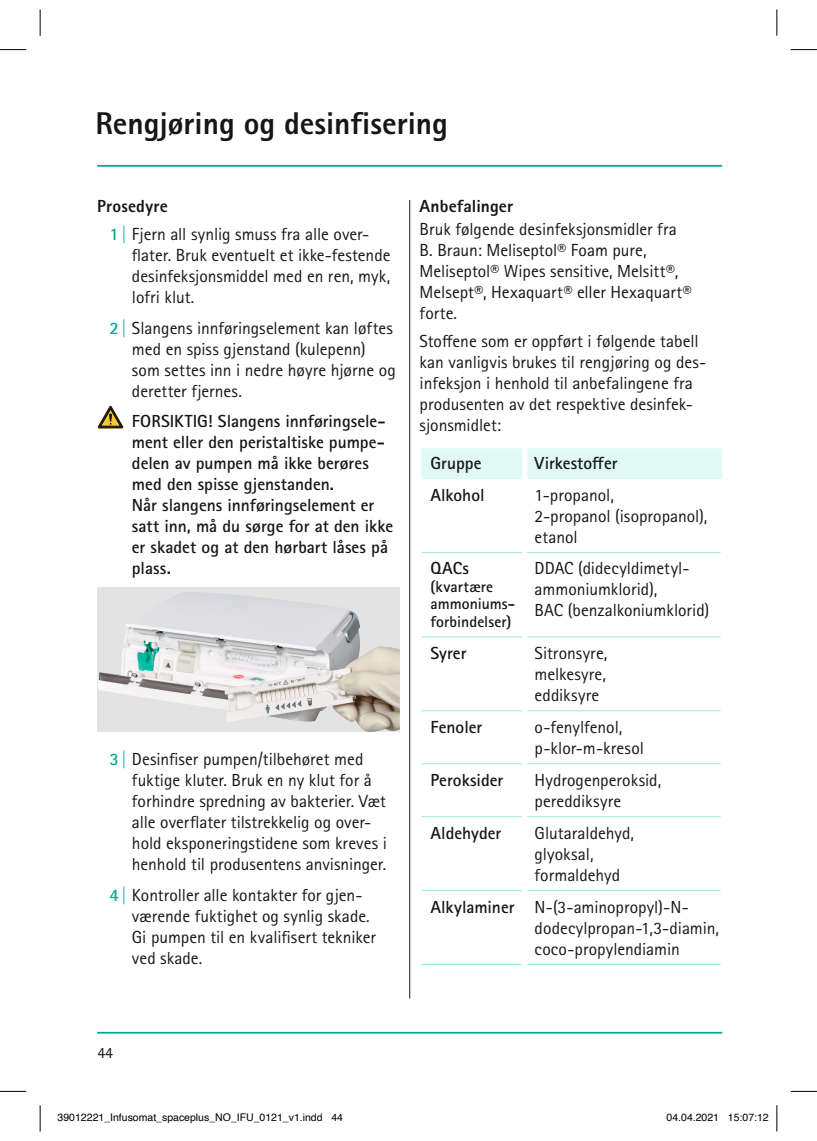
<style>
.page{position:relative;width:817px;height:1141px;background:#fff}
.page>*{position:absolute;margin:0;border:0;box-sizing:border-box;transform-origin:0 0}
.t1{font:800 31.5px "Rotis Sans Serif Pro";color:#151616}
.BBraun_Grundtext_A5{font:17.5px/21px "Rotis Sans Serif Pro";color:#151616}
.BBraun_Tabelle_Grun{font:17.5px/21px "Rotis Sans Serif Pro";color:#151616}
.BBraun_Warnhinweis{font:700 17.5px/21px "Rotis Sans Serif Pro";color:#151616}
.BBraun_Grundtext_A5-2{font:700 17.5px "Rotis Sans Serif Pro";color:#151616}
.Braun_Zwischenübers{font:800 17.5px "Rotis Sans Serif Pro";letter-spacing:.01em;color:#151616}
.BBraun_Tabelle_Kopf{font:700 17.5px "Rotis Sans Serif Pro";letter-spacing:.005em;color:#151616}
.BBraun_Grundtext_A5-3{font:700 15.75px/17.5px "Rotis Sans Serif Pro";letter-spacing:.005em;color:#151616}
.t2{font:15.75px "Rotis Sans Serif Pro";color:#151616}
.t3{font:10.5px "Helvetica";color:#000}
.s1{font-weight:700;color:#00a992}
</style>
<div class="page">
<hr style="left:409px;top:200px;width:1px;height:799px;background:#151616">
<hr style="left:97px;top:165px;width:625px;height:2px;background:#00a992">
<hr style="left:97px;top:1032px;width:625px;height:2px;background:#00a992">
<svg style="left:98px;top:406px;width:25px;height:22px"></svg>
<div style="left:97px;top:588px;width:303px;height:144px;background:#e3e3e3"></div>
<img style="left:97px;top:592px;width:303px;height:140px">
<div style="left:421px;top:448px;width:301px;height:31px;background:#e0f9f4"></div>
<hr style="left:421px;top:552px;width:101px;height:1px;background:#a0e8d9">
<hr style="left:527px;top:552px;width:193px;height:1px;background:#a0e8d9">
<hr style="left:421px;top:636px;width:101px;height:1px;background:#a0e8d9">
<hr style="left:527px;top:636px;width:193px;height:1px;background:#a0e8d9">
<hr style="left:421px;top:710px;width:101px;height:1px;background:#a0e8d9">
<hr style="left:527px;top:710px;width:193px;height:1px;background:#a0e8d9">
<hr style="left:421px;top:763px;width:101px;height:1px;background:#a0e8d9">
<hr style="left:527px;top:763px;width:193px;height:1px;background:#a0e8d9">
<hr style="left:421px;top:816px;width:101px;height:1px;background:#a0e8d9">
<hr style="left:527px;top:816px;width:193px;height:1px;background:#a0e8d9">
<hr style="left:421px;top:890px;width:101px;height:1px;background:#a0e8d9">
<hr style="left:527px;top:890px;width:193px;height:1px;background:#a0e8d9">
<hr style="left:421px;top:964px;width:101px;height:1px;background:#a0e8d9">
<hr style="left:527px;top:964px;width:193px;height:1px;background:#a0e8d9">
<div style="left:522px;top:448px;width:5px;height:31px;background:#fff"></div>
<svg style="left:0;top:49px;width:26px;height:1px"></svg>
<svg style="left:791px;top:49px;width:26px;height:1px"></svg>
<svg style="left:0;top:1091px;width:26px;height:1px"></svg>
<svg style="left:791px;top:1091px;width:26px;height:1px"></svg>
<svg style="left:40px;top:9px;width:1px;height:27px"></svg>
<svg style="left:40px;top:1105px;width:1px;height:26px"></svg>
<svg style="left:776px;top:9px;width:1px;height:27px"></svg>
<svg style="left:776px;top:1105px;width:1px;height:26px"></svg>
<h1 class="t1" style="left:95px;top:103px;width:354px">Rengjøring og desinfisering</h1>
<p class="Braun_Zwischenübers" style="left:97px;top:195px;width:72px">Prosedyre</p>
<p class="BBraun_Grundtext_A5" style="left:132px;top:224px;width:260px;text-indent:-22px"><span class="s1">1|</span> Fjern all synlig smuss fra alle over&shy;flater. Bruk eventuelt et ikke-festende desinfeksjonsmiddel med en ren, myk, lofri klut.</p>
<p class="BBraun_Grundtext_A5" style="left:132px;top:318px;width:265px;text-indent:-22px"><span class="s1">2|</span> Slangens innføringselement kan løftes med en spiss gjenstand (kulepenn) som settes inn i nedre høyre hjørne og deretter fjernes.</p>
<p class="BBraun_Warnhinweis" style="left:132px;top:411px;width:263px">FORSIKTIG! Slangens innføringsele&shy;ment eller den peristaltiske pumpe&shy;delen av pumpen må ikke berøres med den spisse gjenstanden.<br>Når slangens innføringselement er satt inn, må du sørge for at den ikke er skadet og at den hørbart låses på plass.</p>
<p class="BBraun_Grundtext_A5" style="left:132px;top:749px;width:257px;text-indent:-22px"><span class="s1">3|</span> Desinfiser pumpen/tilbehøret med fuktige kluter. Bruk en ny klut for å forhindre spredning av bakterier. Væt alle overflater tilstrekkelig og over&shy;hold eksponeringstidene som kreves i henhold til produsentens anvisninger.</p>
<p class="BBraun_Grundtext_A5" style="left:132px;top:885px;width:245px;text-indent:-22px"><span class="s1">4|</span> Kontroller alle kontakter for gjen&shy;værende fuktighet og synlig skade.<br>Gi pumpen til en kvalifisert tekniker ved skade.</p>
<p class="Braun_Zwischenübers" style="left:420px;top:195px;width:95px">Anbefalinger</p>
<p class="BBraun_Grundtext_A5" style="left:420px;top:219px;width:274px">Bruk følgende desinfeksjonsmidler fra<br>B. Braun: Meliseptol® Foam pure,<br>Meliseptol® Wipes sensitive, Melsitt®,<br>Melsept®, Hexaquart® eller Hexaquart® forte.</p>
<p class="BBraun_Grundtext_A5" style="left:420px;top:331px;width:288px">Stoffene som er oppført i følgende tabell kan vanligvis brukes til rengjøring og des&shy;infeksjon i henhold til anbefalingene fra produsenten av det respektive desinfek&shy;sjonsmidlet:</p>
<p class="BBraun_Tabelle_Kopf" style="left:430px;top:452px;width:53px">Gruppe</p>
<p class="BBraun_Tabelle_Kopf" style="left:535px;top:452px;width:85px">Virkestoffer</p>
<p class="BBraun_Grundtext_A5-2" style="left:430px;top:484px;width:56px">Alkohol</p>
<p class="BBraun_Tabelle_Grun" style="left:535px;top:484px;width:81px">1-propanol,</p>
<p class="BBraun_Tabelle_Grun" style="left:535px;top:505px;width:174px">2-propanol (isopropanol),</p>
<p class="BBraun_Tabelle_Grun" style="left:535px;top:526px;width:45px">etanol</p>
<p class="BBraun_Grundtext_A5-2" style="left:430px;top:557px;width:40px">QACs</p>
<p class="BBraun_Grundtext_A5-3" style="left:430px;top:578px;width:86px">(kvartære ammoniums&shy;forbindelser)</p>
<p class="BBraun_Tabelle_Grun" style="left:535px;top:558px;width:154px">DDAC (didecyldimetyl&shy;ammoniumklorid),</p>
<p class="BBraun_Tabelle_Grun" style="left:535px;top:600px;width:176px">BAC (benzalkoniumklorid)</p>
<p class="BBraun_Grundtext_A5-2" style="left:430px;top:642px;width:38px">Syrer</p>
<p class="BBraun_Tabelle_Grun" style="left:535px;top:643px;width:74px;text-align:justify">Sitronsyre, melkesyre, eddiksyre</p>
<p class="BBraun_Grundtext_A5-2" style="left:430px;top:716px;width:53px">Fenoler</p>
<p class="BBraun_Tabelle_Grun" style="left:535px;top:717px;width:111px">o-fenylfenol, p-klor-m-kresol</p>
<p class="BBraun_Grundtext_A5-2" style="left:430px;top:769px;width:74px">Peroksider</p>
<p class="BBraun_Tabelle_Grun" style="left:535px;top:769px;width:128px">Hydrogenperoksid, pereddiksyre</p>
<p class="BBraun_Grundtext_A5-2" style="left:430px;top:822px;width:72px">Aldehyder</p>
<p class="BBraun_Tabelle_Grun" style="left:535px;top:822px;width:101px">Glutaraldehyd, glyoksal, formaldehyd</p>
<p class="BBraun_Grundtext_A5-2" style="left:430px;top:896px;width:86px">Alkylaminer</p>
<p class="BBraun_Tabelle_Grun" style="left:535px;top:896px;width:186px">N-(3-aminopropyl)-N&shy;dodecylpropan-1,3-diamin, coco-propylendiamin</p>
<p class="t2" style="left:97px;top:1043px;width:17px">44</p>
<p class="t3" style="left:58px;top:1109px;width:287px">39012221_Infusomat_spaceplus_NO_IFU_0121_v1.indd 44</p>
<p class="t3" style="left:667px;top:1109px;width:104px">04.04.2021 15:07:12</p>
</div>
